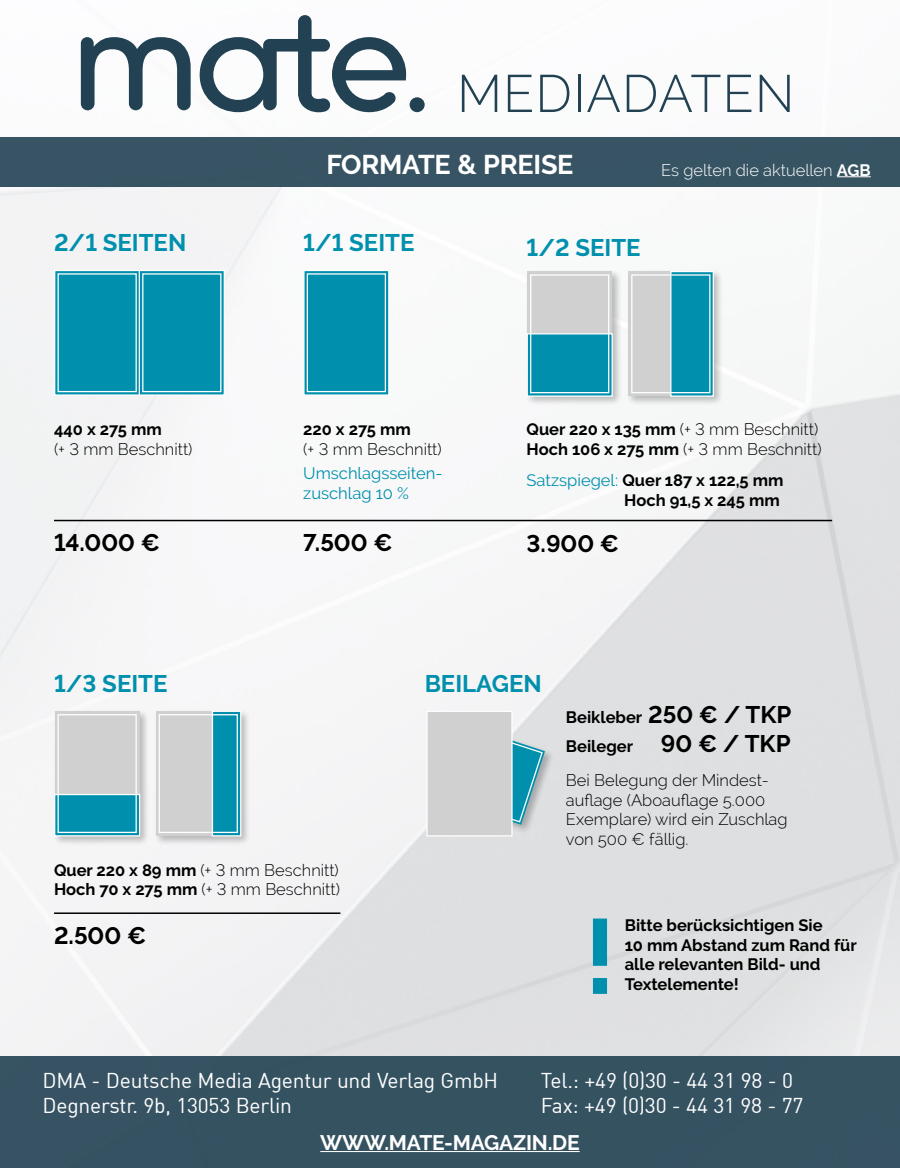
<style>
.page{position:relative;width:900px;height:1168px;background:#fff}
.page>*{position:absolute;margin:0;border:0;box-sizing:border-box;transform-origin:0 0}
.t1{font:700 105px "Raleway";color:#0090ad}
.t2{font:300 52.5px "Raleway";letter-spacing:.02em;color:#224253}
.t3{font:700 27px "Raleway";letter-spacing:-.01em;color:#fff}
.t4{font:700 24px "Raleway";color:#0090ad}
.t5{font:700 24px "Raleway";color:#000}
.t6{font:21px/25.2px "DIN";letter-spacing:-.01em;color:#fff}
.t7{font:700 21px "Raleway";letter-spacing:-.01em;color:#fff}
.t8{font:300 16.5px/19.8px "Raleway";color:#000}
.t9{font:700 16.5px/19.8px "Raleway";color:#000}
.t10{font:16.5px/19.8px "Raleway";color:#0090ad}
.t11{font:300 16.5px "Raleway";color:#fff}
.s1{font-weight:700}
.s2{font-weight:400;color:#0090ad}
.s3{font-size:24px}
</style>
<div class="page">
<img style="left:0;top:42px;width:899px;height:1014px">
<div style="left:0;top:1056px;width:899px;height:111px;background:#355261"></div>
<div style="left:0;top:137px;width:899px;height:49px;background:#385464"></div>
<hr style="left:836px;top:176px;width:34px;height:1px;background:#fff">
<svg style="left:81px;top:15px;width:343px;height:97px"></svg>
<svg style="left:303px;top:270px;width:86px;height:125px"></svg>
<div style="left:306px;top:273px;width:80px;height:119px;background:#0090ad;border:1px solid #fff"></div>
<div style="left:54px;top:270px;width:86px;height:125px;background:#0090ad;border:1px solid #fff"></div>
<div style="left:57px;top:273px;width:80px;height:119px;border:1px solid #fff"></div>
<div style="left:139px;top:270px;width:86px;height:125px;background:#0090ad;border:1px solid #fff"></div>
<div style="left:142px;top:273px;width:79px;height:119px;border:1px solid #fff"></div>
<div style="left:525px;top:269px;width:97px;height:137px;background:#000;opacity:.25"></div>
<div style="left:527px;top:271px;width:85px;height:125px;background:#d0d0d0"></div>
<div style="left:626px;top:269px;width:97px;height:137px;background:#000;opacity:.25"></div>
<div style="left:628px;top:271px;width:85px;height:125px;background:#d0d0d0"></div>
<div style="left:526px;top:333px;width:86px;height:63px;background:#0090ad;border:1px solid #fff"></div>
<div style="left:530px;top:274px;width:79px;height:119px;border:1px solid #fff"></div>
<div style="left:670px;top:271px;width:43px;height:125px;background:#0090ad;border:1px solid #fff"></div>
<div style="left:631px;top:274px;width:79px;height:119px;border:1px solid #fff"></div>
<div style="left:154px;top:708px;width:97px;height:137px;background:#000;opacity:.25"></div>
<div style="left:156px;top:711px;width:85px;height:124px;background:#d0d0d0"></div>
<div style="left:212px;top:710px;width:29px;height:126px;background:#0090ad;border:1px solid #fff"></div>
<div style="left:159px;top:714px;width:79px;height:118px;border:1px solid #fff"></div>
<div style="left:53px;top:708px;width:97px;height:137px;background:#000;opacity:.25"></div>
<div style="left:55px;top:711px;width:85px;height:124px;background:#d0d0d0"></div>
<div style="left:54px;top:793px;width:86px;height:43px;background:#0090ad;border:1px solid #fff"></div>
<div style="left:57px;top:714px;width:80px;height:118px;border:1px solid #fff"></div>
<hr style="left:54px;top:519px;width:777px;height:2px;background:#000">
<hr style="left:54px;top:912px;width:286px;height:1px;background:#000">
<div style="left:469px;top:733px;width:85px;height:101px;background:#000;opacity:.25"></div>
<svg style="left:512px;top:734px;width:33px;height:90px;background:#67b1c1"></svg>
<div style="left:426px;top:710px;width:86px;height:126px;background:#d0d0d0;border:1px solid #fff"></div>
<hr style="left:320px;top:1150px;width:259px;height:1px;background:#fff">
<h2 class="t2" style="left:457px;top:63px;width:339px">MEDIADATEN</h2>
<h3 class="t3" style="left:326px;top:149px;width:248px">FORMATE &amp; PREISE</h3>
<p class="t11" style="left:661px;top:160px;width:211px">Es gelten die aktuellen <span class="s1">AGB</span></p>
<h3 class="t4" style="left:54px;top:229px;width:134px">2/1 SEITEN</h3>
<h3 class="t4" style="left:303px;top:229px;width:113px">1/1 SEITE</h3>
<h3 class="t4" style="left:526px;top:233px;width:115px">1/2 SEITE</h3>
<p class="t9" style="left:54px;top:419px;width:109px">440 x 275 mm</p>
<p class="t8" style="left:54px;top:439px;width:140px">(+ 3 mm Beschnitt)</p>
<h3 class="t5" style="left:54px;top:529px;width:107px">14.000 €</h3>
<p class="t9" style="left:303px;top:419px;width:109px">220 x 275 mm</p>
<p class="t8" style="left:303px;top:439px;width:140px">(+ 3 mm Beschnitt)</p>
<p class="t10" style="left:303px;top:463px;width:140px">Umschlagsseiten&shy;zuschlag 10 %</p>
<h3 class="t5" style="left:303px;top:529px;width:91px">7.500 €</h3>
<p class="t8" style="left:526px;top:419px;width:296px"><span class="s1">Quer 220 x 135 mm</span> (+ 3 mm Beschnitt)<br><span class="s1">Hoch 106 x 275 mm</span> (+ 3 mm Beschnitt)</p>
<p class="t9" style="left:526px;top:470px;width:258px;text-align:right"><span class="s2">Satzspiegel:</span> Quer 187 x 122,5 mm<br>Hoch 91,5 x 245 mm</p>
<h3 class="t5" style="left:526px;top:529px;width:94px">3.900 €</h3>
<h3 class="t4" style="left:54px;top:670px;width:115px">1/3 SEITE</h3>
<h3 class="t4" style="left:424px;top:670px;width:119px">BEILAGEN</h3>
<p class="t9" style="left:566px;top:702px;width:227px;line-height:28.8px">Beikleber <span class="s3">250 € / TKP<br></span>Beileger <span class="s3">90 € / TKP</span></p>
<p class="t8" style="left:566px;top:769px;width:223px">Bei Belegung der Mindest&shy;auflage (Aboauflage 5.000<br>Exemplare) wird ein Zuschlag von 500 € fällig.</p>
<p class="t8" style="left:54px;top:859px;width:287px"><span class="s1">Quer 220 x 89 mm</span> (+ 3 mm Beschnitt)<br><span class="s1">Hoch 70 x 275 mm</span> (+ 3 mm Beschnitt)</p>
<h3 class="t5" style="left:54px;top:921px;width:94px">2.500 €</h3>
<p class="t6" style="left:43px;top:1066px;width:457px">DMA - Deutsche Media Agentur und Verlag GmbH<br>Degnerstr. 9b, 13053 Berlin</p>
<h1 class="t1" style="left:583px;top:896px;width:34px">!</h1>
<p class="t9" style="left:624px;top:915px;width:233px">Bitte berücksichtigen Sie<br>10 mm Abstand zum Rand für alle relevanten Bild- und</p>
<p class="t9" style="left:624px;top:974px;width:115px">Textelemente!</p>
<p class="t6" style="left:540px;top:1066px;width:264px">Tel.: +49 (0)30 - 44 31 98 - 0<br>Fax: +49 (0)30 - 44 31 98 - 77</p>
<p class="t7" style="left:320px;top:1130px;width:261px">WWW.MATE-MAGAZIN.DE</p>
</div>
